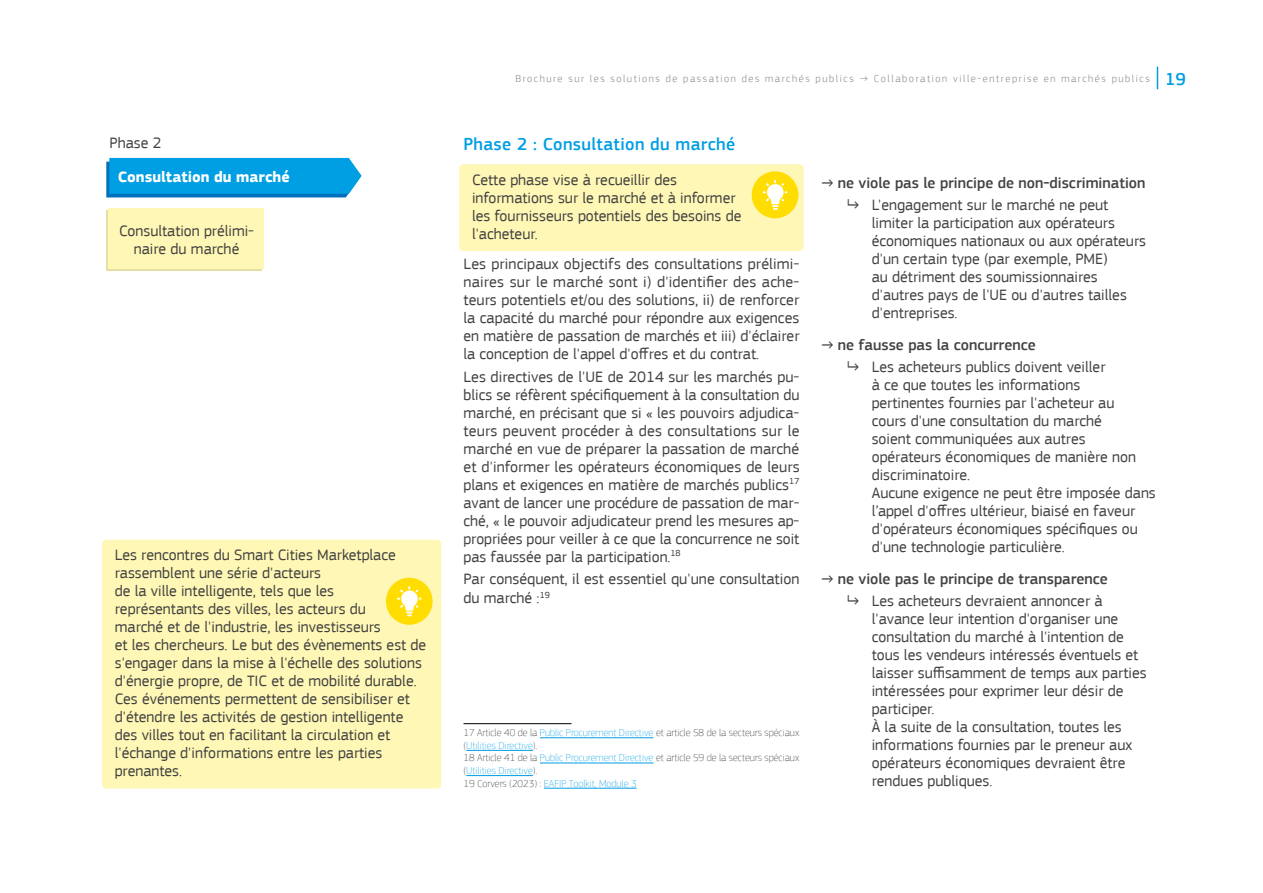
<style>
.page{position:relative;width:1263px;height:893px;background:#fff}
.page>*{position:absolute;margin:0;border:0;box-sizing:border-box;transform-origin:0 0}
.Heading_Three{font:500 18px "EC Square Sans Pro";letter-spacing:.02em;color:#009ee3}
.Body{font:15.75px/18px "EC Square Sans Pro";color:#414141}
.Body_highlight_TIPS{font:15.75px/18px "EC Square Sans Pro";color:#414141}
.t1{font:500 15.75px "EC Square Sans Pro";color:#424242}
.Body-2{font:700 15.75px "EC Square Sans Pro";color:#fff}
.Footnote{font:100 10.5px/12.6px "EC Square Sans Pro";color:#414042}
.t2{font:300 10.5px "EC Square Sans Pro";letter-spacing:.15em;color:#8c8887}
.Footnote-2{font:100 10.5px "EC Square Sans Pro";color:#1aa8e6}
.s1{font-weight:500;font-size:18px;color:#009ee3}
.s2{color:#1aa8e6}
.s3{color:#414042}
.s4{font-weight:400}
</style>
<div class="page">
<svg style="left:1157px;top:67px;width:1px;height:22px"></svg>
<div style="left:459px;top:164px;width:345px;height:87px;background:#fff7b5;border-radius:4px"></div>
<hr style="left:463px;top:723px;width:108px;height:1px;background:#000">
<hr style="left:540px;top:737px;width:113px;height:1px;background:#009ee3">
<hr style="left:466px;top:750px;width:67px;height:1px;background:#009ee3">
<hr style="left:540px;top:763px;width:113px;height:1px;background:#009ee3">
<hr style="left:466px;top:775px;width:67px;height:1px;background:#009ee3">
<hr style="left:544px;top:788px;width:93px;height:1px;background:#009ee3">
<div style="left:752px;top:171px;width:46px;height:47px;background:#fd0;border-radius:50%"></div>
<svg style="left:763px;top:180px;width:24px;height:30px"></svg>
<svg style="left:106px;top:158px;width:256px;height:39px;background:#079ce0"></svg>
<div style="left:106px;top:210px;width:156px;height:61px;background:#e6dea3"></div>
<div style="left:108px;top:208px;width:156px;height:61px;background:#fff7b5"></div>
<div style="left:102px;top:540px;width:339px;height:248px;background:#fff7b5;border-radius:4px"></div>
<div style="left:386px;top:578px;width:47px;height:47px;background:#fd0;border-radius:50%"></div>
<svg style="left:397px;top:586px;width:25px;height:30px"></svg>
<p class="Body" style="left:110px;top:134px;width:53px">Phase 2</p>
<p class="Body-2" style="left:118px;top:167px;width:173px">Consultation du marché</p>
<p class="Body" style="left:119px;top:221px;width:136px;text-align:center">Consultation prélimi&shy;naire du marché</p>
<p class="Body_highlight_TIPS" style="left:115px;top:546px;width:313px">Les rencontres du Smart Cities Marketplace rassemblent une série d'acteurs<br>de la ville intelligente, tels que les représentants des villes, les acteurs du<br>marché et de l'industrie, les investisseurs<br>et les chercheurs. Le but des évènements est de s'engager dans la mise à l'échelle des solutions d'énergie propre, de TIC et de mobilité durable.<br>Ces événements permettent de sensibiliser et d'étendre les activités de gestion intelligente des villes tout en facilitant la circulation et l'échange d'informations entre les parties prenantes.</p>
<p class="t2" style="left:515px;top:72px;width:672px">Brochure sur les solutions de passation des marchés publics → Collaboration ville-entreprise en marchés publics <span class="s1">19</span></p>
<p class="Heading_Three" style="left:463px;top:133px;width:273px">Phase 2 : Consultation du marché</p>
<p class="Body_highlight_TIPS" style="left:472px;top:170px;width:271px">Cette phase vise à recueillir des informations sur le marché et à informer les fournisseurs potentiels des besoins de l'acheteur.</p>
<p class="Body" style="left:463px;top:255px;width:337px;text-align:justify">Les principaux objectifs des consultations prélimi&shy;naires sur le marché sont i) d'identifier des ache&shy;teurs potentiels et/ou des solutions, ii) de renforcer la capacité du marché pour répondre aux exigences en matière de passation de marchés et iii) d'éclairer la conception de l'appel d'offres et du contrat.</p>
<p class="Body" style="left:463px;top:367px;width:338px;text-align:justify">Les directives de l'UE de 2014 sur les marchés pu&shy;blics se réfèrent spécifiquement à la consultation du marché, en précisant que si « les pouvoirs adjudica&shy;teurs peuvent procéder à des consultations sur le marché en vue de préparer la passation de marché et d'informer les opérateurs économiques de leurs plans et exigences en matière de marchés publics<sup>17 </sup>avant de lancer une procédure de passation de mar&shy;ché, « le pouvoir adjudicateur prend les mesures ap&shy;propriées pour veiller à ce que la concurrence ne soit pas faussée par la participation.<sup>18</sup></p>
<p class="Body" style="left:463px;top:569px;width:337px;line-height:18.9px">Par conséquent, il est essentiel qu'une consultation du marché :<sup>19</sup></p>
<p class="Footnote" style="left:463px;top:726px;width:337px">17 Article 40 de la <span class="s2">Public Procurement Directive</span> et article 58 de la secteurs spéciaux (<span class="s2">Utilities Directive</span>).</p>
<p class="Footnote" style="left:463px;top:751px;width:337px">18 Article 41 de la <span class="s2">Public Procurement Directive</span> et article 59 de la secteurs spéciaux (<span class="s2">Utilities Directive</span>).</p>
<p class="Footnote-2" style="left:463px;top:777px;width:175px"><span class="s3">19 Corvers (2023) :</span> EAFIP Toolkit, Module 3</p>
<p class="t1" style="left:821px;top:173px;width:326px"><span class="s4">→</span> ne viole pas le principe de non-discrimination</p>
<p class="Body" style="left:872px;top:196px;width:276px;text-indent:-26px">↳ L'engagement sur le marché ne peut limiter la participation aux opérateurs économiques nationaux ou aux opérateurs d'un certain type (par exemple, PME)<br>au détriment des soumissionnaires d'autres pays de l'UE ou d'autres tailles d'entreprises.</p>
<p class="t1" style="left:821px;top:335px;width:217px"><span class="s4">→</span> ne fausse pas la concurrence</p>
<p class="Body" style="left:872px;top:358px;width:286px;text-indent:-26px">↳ Les acheteurs publics doivent veiller<br>à ce que toutes les informations pertinentes fournies par l'acheteur au<br>cours d'une consultation du marché<br>soient communiquées aux autres opérateurs économiques de manière non discriminatoire.<br>Aucune exigence ne peut être imposée dans l’appel d'offres ultérieur, biaisé en faveur d'opérateurs économiques spécifiques ou d'une technologie particulière.</p>
<p class="t1" style="left:821px;top:569px;width:289px"><span class="s4">→</span> ne viole pas le principe de transparence</p>
<p class="Body" style="left:872px;top:592px;width:276px;text-indent:-26px">↳ Les acheteurs devraient annoncer à l'avance leur intention d'organiser une consultation du marché à l'intention de tous les vendeurs intéressés éventuels et laisser suffisamment de temps aux parties intéressées pour exprimer leur désir de participer.<br>À la suite de la consultation, toutes les informations fournies par le preneur aux opérateurs économiques devraient être rendues publiques.</p>
</div>
